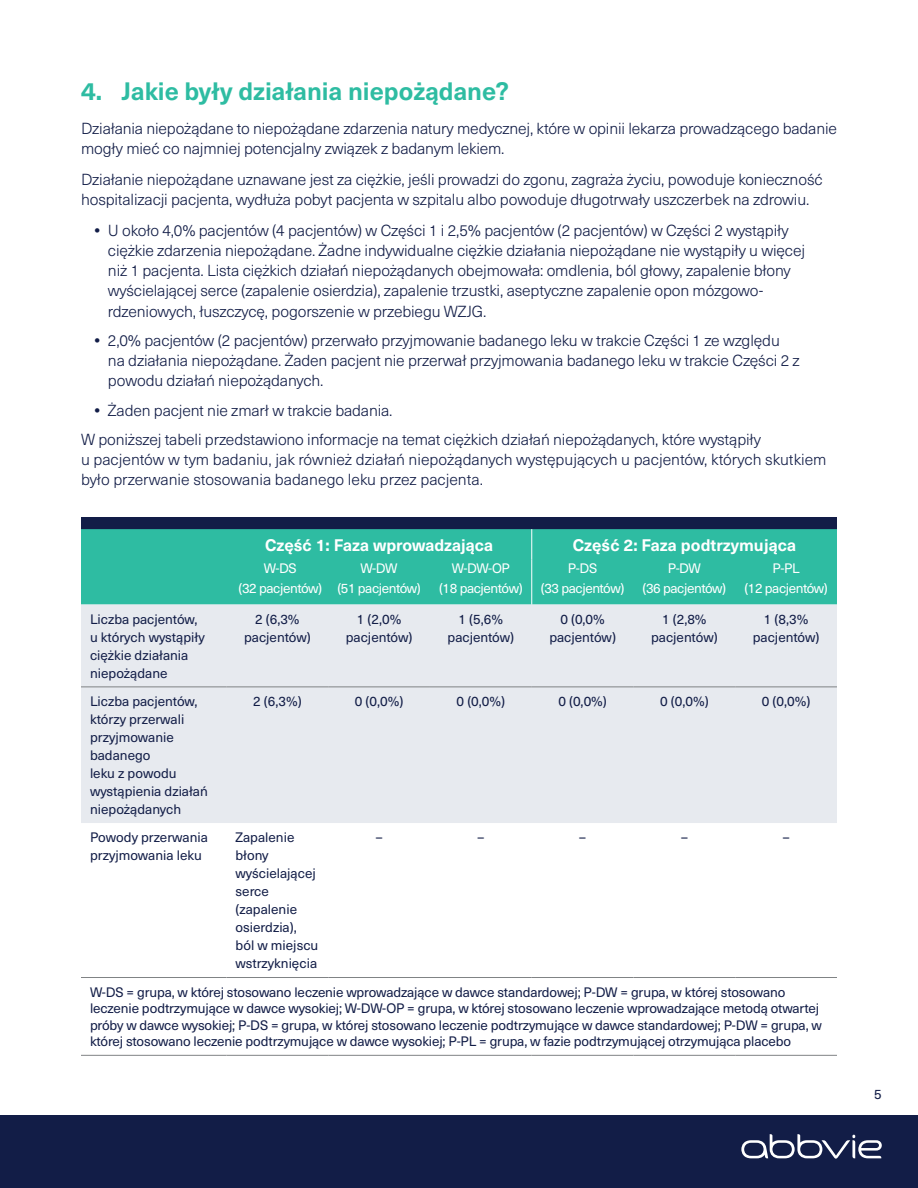
<style>
.page{position:relative;width:918px;height:1188px;background:#fff}
.page>*{position:absolute;margin:0;border:0;box-sizing:border-box;transform-origin:0 0}
.t1{font:700 24.75px "Neue Haas Unica Pro";color:#2ebca2}
.t2{font:700 16.5px "Neue Haas Unica Pro";color:#fff}
.t3{font:300 15.75px/20.2px "Neue Haas Unica Pro";letter-spacing:-.01em;color:#121d47}
.t4{font:13.5px/18px "Neue Haas Unica Pro";letter-spacing:-.01em;color:#121d47;text-align:center}
.t5{font:13.5px/19.5px "Neue Haas Unica Pro";letter-spacing:-.03em;color:#fff;text-align:center}
.s1{font-weight:700}
</style>
<div class="page">
<div style="left:0;top:1115px;width:918px;height:73px;background:#121d47"></div>
<div style="left:81px;top:517px;width:756px;height:12px;background:#121d47"></div>
<div style="left:81px;top:529px;width:756px;height:76px;background:#2ebca2"></div>
<div style="left:81px;top:605px;width:756px;height:218px;background:#e7eaef"></div>
<svg style="left:81px;top:1054px;width:756px;height:1px"></svg>
<hr style="left:81px;top:687px;width:145px;height:1px;background:#808385">
<hr style="left:226px;top:687px;width:102px;height:1px;background:#808385">
<hr style="left:328px;top:687px;width:102px;height:1px;background:#808385">
<hr style="left:430px;top:687px;width:102px;height:1px;background:#808385">
<hr style="left:532px;top:687px;width:101px;height:1px;background:#808385">
<hr style="left:633px;top:687px;width:102px;height:1px;background:#808385">
<hr style="left:735px;top:687px;width:102px;height:1px;background:#808385">
<hr style="left:81px;top:977px;width:145px;height:1px;background:#808385">
<hr style="left:226px;top:977px;width:102px;height:1px;background:#808385">
<hr style="left:328px;top:977px;width:102px;height:1px;background:#808385">
<hr style="left:430px;top:977px;width:102px;height:1px;background:#808385">
<hr style="left:532px;top:977px;width:101px;height:1px;background:#808385">
<hr style="left:633px;top:977px;width:102px;height:1px;background:#808385">
<hr style="left:735px;top:977px;width:102px;height:1px;background:#808385">
<hr style="left:81px;top:1055px;width:145px;height:1px;background:#808385">
<hr style="left:226px;top:1055px;width:102px;height:1px;background:#808385">
<hr style="left:328px;top:1055px;width:102px;height:1px;background:#808385">
<hr style="left:430px;top:1055px;width:102px;height:1px;background:#808385">
<hr style="left:532px;top:1055px;width:101px;height:1px;background:#808385">
<hr style="left:633px;top:1055px;width:102px;height:1px;background:#808385">
<hr style="left:735px;top:1055px;width:102px;height:1px;background:#808385">
<hr style="left:531px;top:529px;width:1px;height:31px;background:#fff">
<hr style="left:531px;top:560px;width:1px;height:45px;background:#fff">
<svg style="left:741px;top:1134px;width:141px;height:25px"></svg>
<h1 class="t1" style="left:81px;top:76px;width:430px">4. Jakie były działania niepożądane?</h1>
<p class="t3" style="left:81px;top:118px;width:757px">Działania niepożądane to niepożądane zdarzenia natury medycznej, które w opinii lekarza prowadzącego badanie mogły mieć co najmniej potencjalny związek z badanym lekiem.</p>
<p class="t3" style="left:81px;top:169px;width:743px">Działanie niepożądane uznawane jest za ciężkie, jeśli prowadzi do zgonu, zagraża życiu, powoduje konieczność hospitalizacji pacjenta, wydłuża pobyt pacjenta w szpitalu albo powoduje długotrwały uszczerbek na zdrowiu.</p>
<p class="t3" style="left:108px;top:220px;width:699px;text-indent:-13px"><span class="s1">•</span> U około 4,0% pacjentów (4 pacjentów) w Części 1 i 2,5% pacjentów (2 pacjentów) w Części 2 wystąpiły ciężkie zdarzenia niepożądane. Żadne indywidualne ciężkie działania niepożądane nie wystąpiły u więcej niż 1 pacjenta. Lista ciężkich działań niepożądanych obejmowała: omdlenia, ból głowy, zapalenie błony wyścielającej serce (zapalenie osierdzia), zapalenie trzustki, aseptyczne zapalenie opon mózgowo&shy;rdzeniowych, łuszczycę, pogorszenie w przebiegu WZJG.</p>
<p class="t3" style="left:108px;top:331px;width:693px;text-indent:-13px"><span class="s1">•</span> 2,0% pacjentów (2 pacjentów) przerwało przyjmowanie badanego leku w trakcie Części 1 ze względu na działania niepożądane. Żaden pacjent nie przerwał przyjmowania badanego leku w trakcie Części 2 z powodu działań niepożądanych.</p>
<p class="t3" style="left:81px;top:396px;width:682px;line-height:29.2px;text-indent:13px"><span class="s1">•</span> Żaden pacjent nie zmarł w trakcie badania.<br>W poniższej tabeli przedstawiono informacje na temat ciężkich działań niepożądanych, które wystąpiły</p>
<p class="t3" style="left:81px;top:450px;width:747px">u pacjentów w tym badaniu, jak również działań niepożądanych występujących u pacjentów, których skutkiem było przerwanie stosowania badanego leku przez pacjenta.</p>
<p class="t2" style="left:265px;top:535px;width:230px">Część 1: Faza wprowadzająca</p>
<p class="t2" style="left:573px;top:535px;width:225px">Część 2: Faza podtrzymująca</p>
<p class="t5" style="left:239px;top:559px;width:85px">W-DS<br>(32 pacjentów)</p>
<p class="t5" style="left:337px;top:559px;width:85px">W-DW<br>(51 pacjentów)</p>
<p class="t5" style="left:439px;top:559px;width:85px">W-DW-OP<br>(18 pacjentów)</p>
<p class="t5" style="left:541px;top:559px;width:85px">P-DS<br>(33 pacjentów)</p>
<p class="t5" style="left:643px;top:559px;width:85px">P-DW<br>(36 pacjentów)</p>
<p class="t5" style="left:744px;top:559px;width:85px">P-PL<br>(12 pacjentów)</p>
<p class="t4" style="left:90px;top:610px;width:116px;text-align:left">Liczba pacjentów, u których wystąpiły ciężkie działania niepożądane</p>
<p class="t4" style="left:244px;top:610px;width:68px">2 (6,3% pacjentów)</p>
<p class="t4" style="left:346px;top:610px;width:68px">1 (2,0% pacjentów)</p>
<p class="t4" style="left:448px;top:610px;width:68px">1 (5,6% pacjentów)</p>
<p class="t4" style="left:549px;top:610px;width:68px">0 (0,0% pacjentów)</p>
<p class="t4" style="left:651px;top:610px;width:68px">1 (2,8% pacjentów)</p>
<p class="t4" style="left:753px;top:610px;width:68px">1 (8,3% pacjentów)</p>
<p class="t4" style="left:90px;top:693px;width:119px;text-align:left">Liczba pacjentów, którzy przerwali przyjmowanie badanego<br>leku z powodu wystąpienia działań niepożądanych</p>
<p class="t4" style="left:253px;top:693px;width:50px">2 (6,3%)</p>
<p class="t4" style="left:355px;top:693px;width:50px">0 (0,0%)</p>
<p class="t4" style="left:457px;top:693px;width:50px">0 (0,0%)</p>
<p class="t4" style="left:558px;top:693px;width:50px">0 (0,0%)</p>
<p class="t4" style="left:660px;top:693px;width:50px">0 (0,0%)</p>
<p class="t4" style="left:762px;top:693px;width:50px">0 (0,0%)</p>
<p class="t4" style="left:90px;top:829px;width:120px;text-align:left">Powody przerwania przyjmowania leku</p>
<p class="t4" style="left:236px;top:829px;width:84px;text-align:left">Zapalenie błony wyścielającej serce (zapalenie osierdzia), ból w miejscu wstrzyknięcia</p>
<p class="t4" style="left:376px;top:829px;width:8px">–</p>
<p class="t4" style="left:478px;top:829px;width:8px">–</p>
<p class="t4" style="left:579px;top:829px;width:8px">–</p>
<p class="t4" style="left:681px;top:829px;width:8px">–</p>
<p class="t4" style="left:783px;top:829px;width:8px">–</p>
<p class="t4" style="left:90px;top:984px;width:733px;line-height:16.5px;text-align:left">W-DS = grupa, w której stosowano leczenie wprowadzające w dawce standardowej; P-DW = grupa, w której stosowano leczenie podtrzymujące w dawce wysokiej; W-DW-OP = grupa, w której stosowano leczenie wprowadzające metodą otwartej próby w dawce wysokiej; P-DS = grupa, w której stosowano leczenie podtrzymujące w dawce standardowej; P-DW = grupa, w której stosowano leczenie podtrzymujące w dawce wysokiej; P-PL = grupa, w fazie podtrzymującej otrzymująca placebo</p>
<p class="t4" style="left:874px;top:1086px;width:9px">5</p>
</div>
